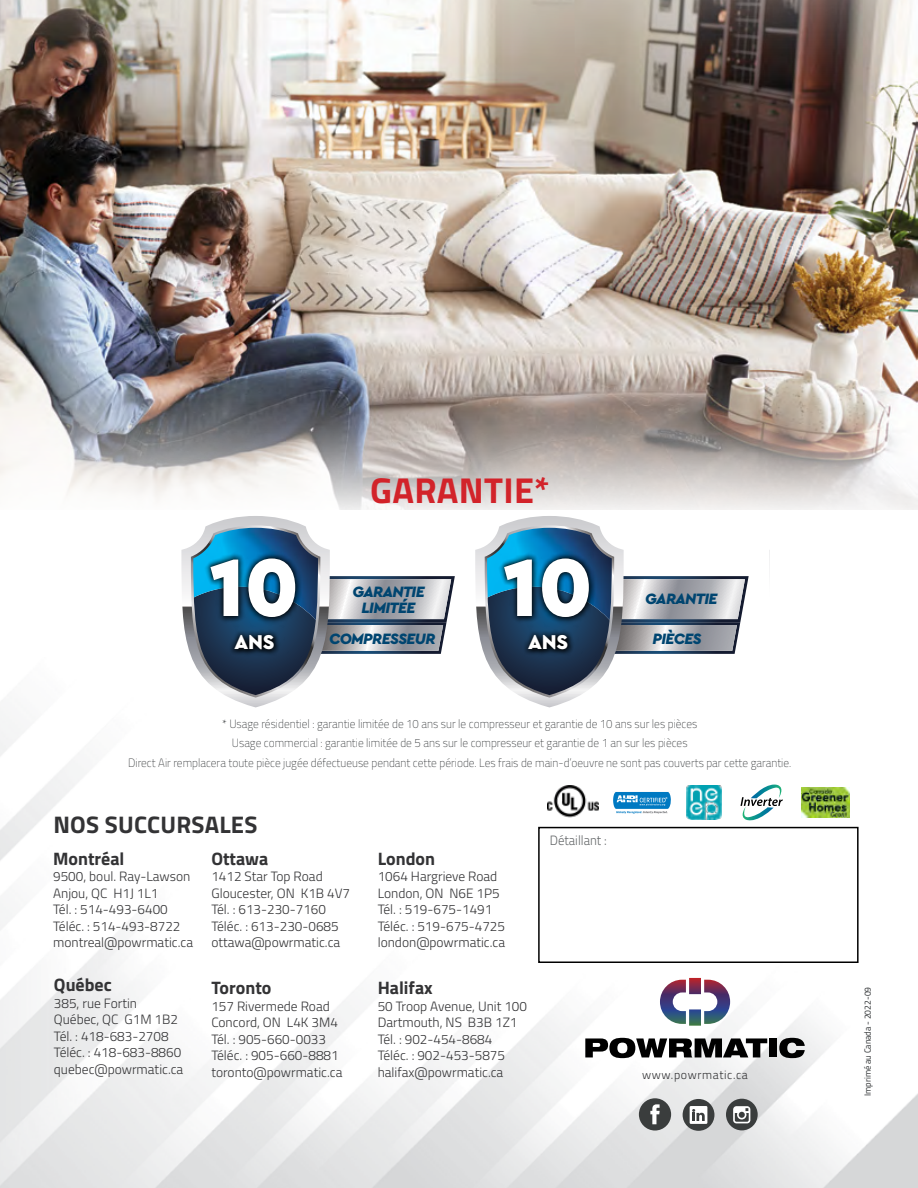
<style>
.page{position:relative;width:918px;height:1188px;background:#fff}
.page>*{position:absolute;margin:0;border:0;box-sizing:border-box;transform-origin:0 0}
.t1{font:900 85.5px "Cera Pro";color:#fff}
.t2{font:700 36px "Titillium";letter-spacing:.01em;color:#d2232a}
.t3{font:700 24px "Titillium";letter-spacing:.01em;color:#333335}
.t4{font:900 21px "Cera Pro";letter-spacing:-.01em;color:#fff}
.t5{font:700 18px "Titillium";color:#333335}
.t6{font:italic 900 15.75px/15.8px "Cera Pro";letter-spacing:-.04em;color:#004570;text-align:center}
.t7{font:300 13.5px/16.5px "Titillium";color:#333335}
.t8{font:300 13.5px "Titillium";color:#646769;scale:.95 1}
.t9{font:100 12px/19.5px "Titillium";color:#2c2f31;text-align:center;scale:.95 1}
.t10{font:300 12px "Titillium";letter-spacing:.05em;color:#333335}
.t11{font:9px "Titillium";color:#2c2f31;scale:.95 1}
</style>
<div class="page">
<img style="left:0;top:707px;width:918px;height:481px">
<svg style="left:585px;top:1038px;width:182px;height:20px"></svg>
<div style="left:769px;top:1038px;width:8px;height:19px;background:#000"></div>
<svg style="left:779px;top:1038px;width:26px;height:20px"></svg>
<svg style="left:660px;top:978px;width:70px;height:48px"></svg>
<svg style="left:683px;top:1099px;width:31px;height:32px"></svg>
<svg style="left:639px;top:1098px;width:32px;height:33px"></svg>
<svg style="left:726px;top:1099px;width:32px;height:31px"></svg>
<div style="left:539px;top:828px;width:319px;height:134px;background:#fff"></div>
<div style="left:538px;top:827px;width:321px;height:136px;border:2px solid #000"></div>
<svg style="left:612px;top:791px;width:59px;height:23px"></svg>
<img style="left:801px;top:788px;width:48px;height:29px">
<svg style="left:738px;top:785px;width:48px;height:38px"></svg>
<img style="left:686px;top:786px;width:35px;height:33px">
<img style="left:548px;top:786px;width:50px;height:32px">
<img style="left:0;top:0;width:917px;height:509px">
<svg style="left:181px;top:516px;width:274px;height:191px"></svg>
<svg style="left:475px;top:516px;width:274px;height:191px"></svg>
<svg style="left:769px;top:550px;width:1px;height:19px"></svg>
<div style="left:204px;top:551px;width:98px;height:105px;background:#000;opacity:.95"></div>
<div style="left:497px;top:551px;width:99px;height:105px;background:#000;opacity:.95"></div>
<h1 class="t1" style="left:210px;top:531px;width:91px">10</h1>
<h3 class="t4" style="left:235px;top:628px;width:42px">ANS</h3>
<h2 class="t2" style="left:370px;top:463px;width:181px">GARANTIE*</h2>
<h1 class="t1" style="left:503px;top:531px;width:91px">10</h1>
<h3 class="t4" style="left:528px;top:628px;width:42px">ANS</h3>
<p class="t6" style="left:352px;top:584px;width:74px">GARANTIE<br>LIMITÉE</p>
<p class="t6" style="left:645px;top:591px;width:74px">GARANTIE</p>
<p class="t6" style="left:329px;top:630px;width:108px">COMPRESSEUR</p>
<p class="t6" style="left:652px;top:630px;width:51px">PIÈCES</p>
<p class="t9" style="left:128px;top:713px;width:700px">* Usage résidentiel : garantie limitée de 10 ans sur le compresseur et garantie de 10 ans sur les pièces<br>Usage commercial : garantie limitée de 5 ans sur le compresseur et garantie de 1 an sur les pièces<br>Direct Air remplacera toute pièce jugée défectueuse pendant cette période. Les frais de main-d’oeuvre ne sont pas couverts par cette garantie.</p>
<h3 class="t3" style="left:53px;top:806px;width:206px">NOS SUCCURSALES</h3>
<h3 class="t5" style="left:53px;top:845px;width:73px">Montréal</h3>
<p class="t7" style="left:53px;top:868px;width:141px">9500, boul. Ray-Lawson<br>Anjou, QC H1J 1L1<br>Tél. : 514-493-6400<br>Téléc. : 514-493-8722 montreal@powrmatic.ca</p>
<h3 class="t5" style="left:211px;top:844px;width:59px">Ottawa</h3>
<p class="t7" style="left:211px;top:867px;width:140px">1412 Star Top Road<br>Gloucester, ON K1B 4V7<br>Tél. : 613-230-7160<br>Téléc. : 613-230-0685 ottawa@powrmatic.ca</p>
<h3 class="t5" style="left:54px;top:971px;width:59px">Québec</h3>
<p class="t7" style="left:54px;top:994px;width:131px">385, rue Fortin<br>Québec, QC G1M 1B2<br>Tél. : 418-683-2708<br>Téléc. : 418-683-8860 quebec@powrmatic.ca</p>
<h3 class="t5" style="left:211px;top:974px;width:62px">Toronto</h3>
<p class="t7" style="left:211px;top:997px;width:133px">157 Rivermede Road<br>Concord, ON L4K 3M4<br>Tél. : 905-660-0033<br>Téléc. : 905-660-8881 toronto@powrmatic.ca</p>
<h3 class="t5" style="left:378px;top:844px;width:59px">London</h3>
<p class="t7" style="left:378px;top:867px;width:129px">1064 Hargrieve Road<br>London, ON N6E 1P5<br>Tél. : 519-675-1491<br>Téléc. : 519-675-4725 london@powrmatic.ca</p>
<h3 class="t5" style="left:378px;top:974px;width:57px">Halifax</h3>
<p class="t7" style="left:378px;top:997px;width:151px">50 Troop Avenue, Unit 100<br>Dartmouth, NS B3B 1Z1<br>Tél. : 902-454-8684<br>Téléc. : 902-453-5875 halifax@powrmatic.ca</p>
<p class="t8" style="left:550px;top:830px;width:62px">Détaillant :</p>
<p class="t10" style="left:642px;top:1066px;width:107px">www.powrmatic.ca</p>
<p class="t11" style="left:861px;top:1096px;width:116px;rotate:-90deg">Imprimé au Canada - 2022-09</p>
</div>
